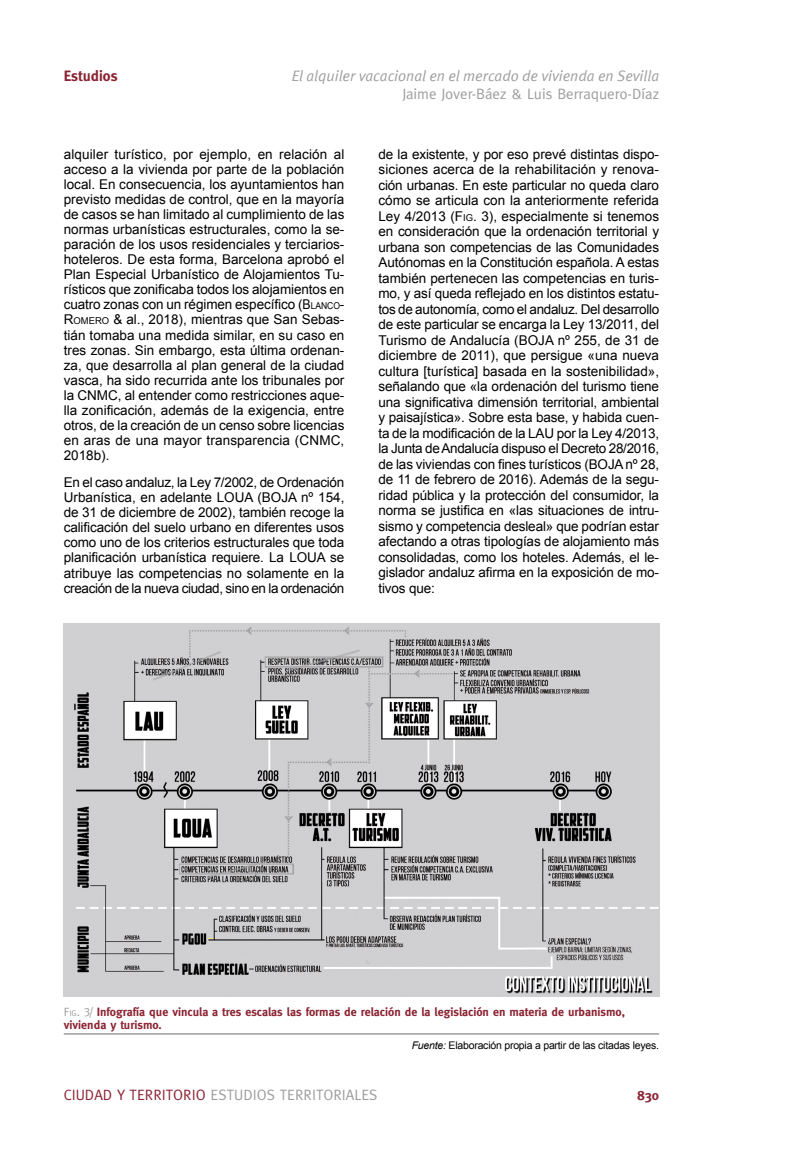
<style>
.page{position:relative;width:808px;height:1149px;background:#fff}
.page>*{position:absolute;margin:0;border:0;box-sizing:border-box;transform-origin:0 0}
.t1{font:15px "Meta";color:#9d9d9c}
.t2{font:italic 15px "Meta Normal";color:#9d9d9c}
.t3{font:700 15px "Meta";color:#8b2332}
.t4{font:13.5px/15.5px "Arial";letter-spacing:-.01em;color:#000;text-align:justify}
.t5{font:700 13.5px "Meta";color:#8b2332}
.t6{font:700 12px/13.2px "Meta";color:#8b2332}
.t7{font:10.5px "Arial";letter-spacing:-.02em;color:#000}
.s1{font-style:inherit}
.s2{font-size:9.45px}
.s3{font-family:"Meta Caps";font-weight:400;color:#9d9d9c}
.s4{font-family:"Meta Caps";font-weight:400;font-size:8.4px;color:#9d9d9c}
.s5{font-style:italic}
.s6{color:#8b2332}
</style>
<div class="page">
<img style="left:64px;top:623px;width:595px;height:373px">
<hr style="left:64px;top:1032px;width:595px;height:2px;background:#9d9d9c">
<p class="t3" style="left:64px;top:67px;width:55px">Estudios</p>
<p class="t2" style="left:292px;top:67px;width:369px">El alquiler vacacional en el mercado de vivienda en Sevilla</p>
<p class="t1" style="left:402px;top:85px;width:258px">Jaime Jover-Báez &amp; Luis Berraquero-Díaz</p>
<p class="t4" style="left:64px;top:147px;width:282px;line-height:15px">alquiler turístico, por ejemplo, en relación al acceso a la vivienda por parte de la población local. En consecuencia, los ayuntamientos han previsto medidas de control, que en la mayoría de casos se han limitado al cumplimiento de las normas urbanísticas estructurales, como la se&shy;paración de los usos residenciales y terciarios&shy;hoteleros. De esta forma, Barcelona aprobó el Plan Especial Urbanístico de Alojamientos Tu&shy;rísticos que zonificaba todos los alojamientos en cuatro zonas con un régimen específico (<span class="s1">B</span><span class="s2">LANCO</span><span class="s1">-R</span><span class="s2">OMERO</span> &amp; al., 2018), mientras que San Sebas&shy;tián tomaba una medida similar, en su caso en tres zonas. Sin embargo, esta última ordenan&shy;za, que desarrolla al plan general de la ciudad vasca, ha sido recurrida ante los tribunales por la CNMC, al entender como restricciones aque&shy;lla zonificación, además de la exigencia, entre otros, de la creación de un censo sobre licencias en aras de una mayor transparencia (CNMC, 2018b).</p>
<p class="t4" style="left:64px;top:475px;width:282px;line-height:15px">En el caso andaluz, la Ley 7/2002, de Ordenación Urbanística, en adelante LOUA (BOJA nº 154, de 31 de diciembre de 2002), también recoge la calificación del suelo urbano en diferentes usos como uno de los criterios estructurales que toda planificación urbanística requiere. La LOUA se atribuye las competencias no solamente en la creación de la nueva ciudad, sino en la ordenación</p>
<p class="t4" style="left:378px;top:146px;width:282px">de la existente, y por eso prevé distintas dispo&shy;siciones acerca de la rehabilitación y renova&shy;ción urbanas. En este particular no queda claro cómo se articula con la anteriormente referida Ley 4/2013 (<span class="s1">F</span> <span class="s2">IG</span>. 3), especialmente si tenemos en consideración que la ordenación territorial y urbana son competencias de las Comunidades Autónomas en la Constitución española. A estas también pertenecen las competencias en turis&shy;mo, y así queda reflejado en los distintos estatu&shy;tos de autonomía, como el andaluz. Del desarrollo de este particular se encarga la Ley 13/2011, del Turismo de Andalucía (BOJA nº 255, de 31 de diciembre de 2011), que persigue «una nueva cultura [turística] basada en la sostenibilidad», señalando que «la ordenación del turismo tiene una significativa dimensión territorial, ambiental y paisajística». Sobre esta base, y habida cuen&shy;ta de la modificación de la LAU por la Ley 4/2013, la Junta de Andalucía dispuso el Decreto 28/2016, de las viviendas con fines turísticos (BOJA nº 28, de 11 de febrero de 2016). Además de la segu&shy;ridad pública y la protección del consumidor, la norma se justifica en «las situaciones de intru&shy;sismo y competencia desleal» que podrían estar afectando a otras tipologías de alojamiento más consolidadas, como los hoteles. Además, el le&shy;gislador andaluz afirma en la exposición de mo&shy;tivos que:</p>
<p class="t6" style="left:64px;top:1004px;width:563px"><span class="s3">F</span><span class="s4">ig</span><span class="s3">. 3/</span> Infografía que vincula a tres escalas las formas de relación de la legislación en materia de urbanismo, vivienda y turismo.</p>
<p class="t7" style="left:412px;top:1038px;width:249px"><span class="s5">Fuente:</span> Elaboración propia a partir de las citadas leyes.</p>
<p class="t1" style="left:64px;top:1085px;width:315px"><span class="s6">CIUDAD Y TERRITORIO</span> ESTUDIOS TERRITORIALES</p>
<p class="t5" style="left:637px;top:1086px;width:23px">830</p>
</div>
